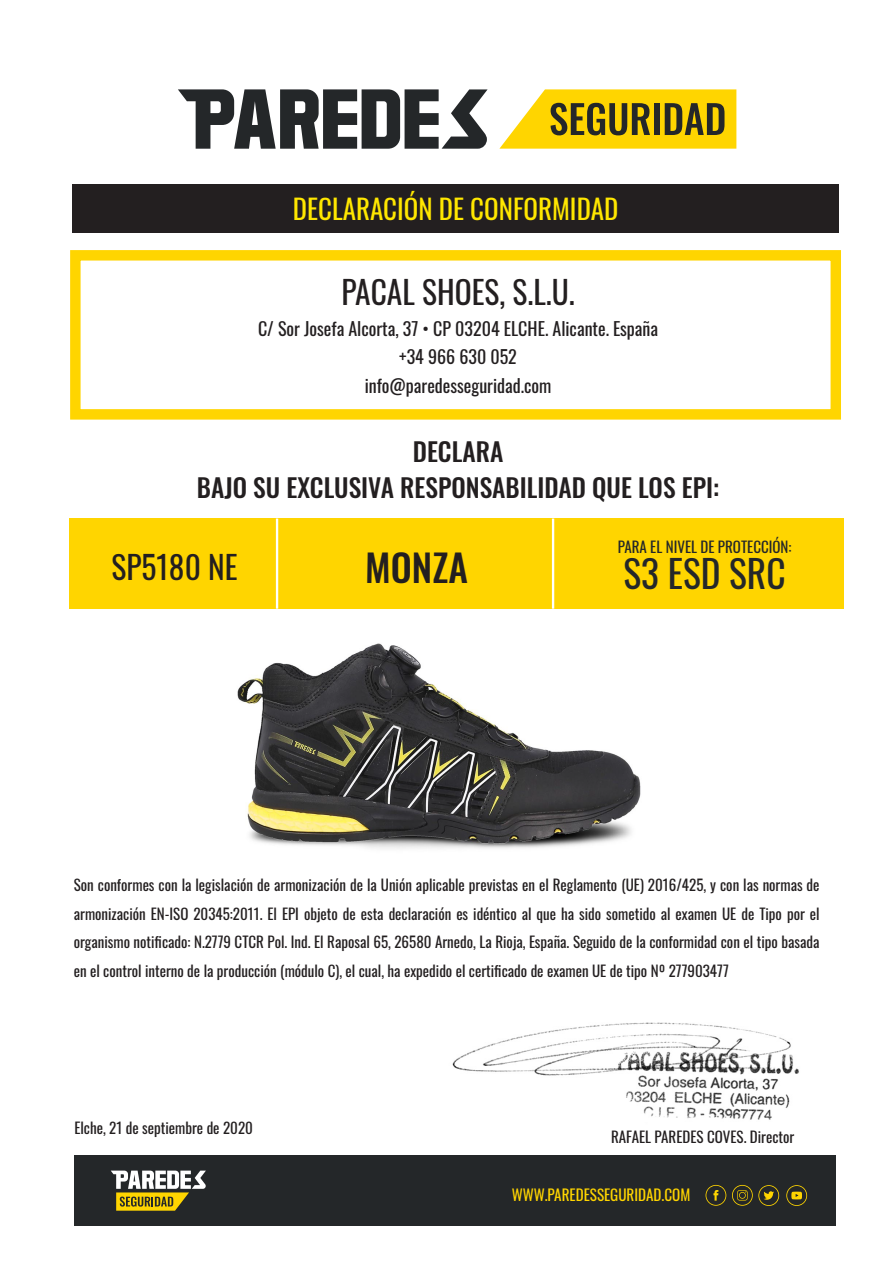
<style>
.page{position:relative;width:893px;height:1263px;background:#fff}
.page>*{position:absolute;margin:0;border:0;box-sizing:border-box;transform-origin:0 0}
.t1{font:37.5px "Oswald";color:#242729}
.t2{font:500 37.5px "Oswald";color:#231f20}
.t3{font:31.5px "Oswald";color:#231f20}
.t4{font:27px "Oswald";color:#ffe700}
.t5{font:500 25.5px/36px "Oswald";color:#231f20;text-align:center}
.t6{font:18px/28.5px "Oswald";color:#231f20;text-align:center}
.t7{font:15.15px "Oswald";color:#ffd500}
.t8{font:15px/28.5px "Oswald";color:#231f20;text-align:justify}
.t9{font:15px "Oswald";color:#242729}
</style>
<div class="page">
<img style="left:452px;top:1022px;width:347px;height:98px">
<div style="left:74px;top:1155px;width:762px;height:70px;background:#242729"></div>
<svg style="left:786px;top:1185px;width:21px;height:21px"></svg>
<svg style="left:705px;top:1185px;width:21px;height:21px"></svg>
<svg style="left:732px;top:1185px;width:47px;height:21px"></svg>
<div style="left:70px;top:250px;width:771px;height:170px;border:10px solid #ffd500"></div>
<div style="left:72px;top:185px;width:766px;height:48px;background:#231f20"></div>
<div style="left:69px;top:518px;width:774px;height:91px;background:#ffd500"></div>
<hr style="left:276px;top:518px;width:2px;height:91px;background:#fff">
<hr style="left:552px;top:518px;width:2px;height:91px;background:#fff">
<svg style="left:178px;top:89px;width:310px;height:60px"></svg>
<svg style="left:499px;top:89px;width:237px;height:60px;background:#d0b525"></svg>
<svg style="left:111px;top:1170px;width:95px;height:41px"></svg>
<img style="left:237px;top:643px;width:404px;height:206px">
<h3 class="t4" style="left:293px;top:185px;width:327px">DECLARACIÓN DE CONFORMIDAD</h3>
<h2 class="t3" style="left:341px;top:264px;width:235px">PACAL SHOES, S.L.U.</h2>
<p class="t6" style="left:258px;top:312px;width:402px">C/ Sor Josefa Alcorta, 37 • CP 03204 ELCHE. Alicante. España +34 966 630 052<br>info@paredesseguridad.com</p>
<h3 class="t5" style="left:197px;top:435px;width:524px">DECLARA<br>BAJO SU EXCLUSIVA RESPONSABILIDAD QUE LOS EPI:</h3>
<h2 class="t3" style="left:111px;top:539px;width:128px">SP5180 NE</h2>
<h1 class="t2" style="left:365px;top:548px;width:104px">MONZA</h1>
<p class="t9" style="left:618px;top:533px;width:175px">PARA EL NIVEL DE PROTECCIÓN:</p>
<h1 class="t1" style="left:624px;top:540px;width:164px">S3 ESD SRC</h1>
<p class="t8" style="left:74px;top:869px;width:747px">Son conformes con la legislación de armonización de la Unión aplicable previstas en el Reglamento (UE) 2016/425, y con las normas de armonización EN-ISO 20345:2011. El EPI objeto de esta declaración es idéntico al que ha sido sometido al examen UE de Tipo por el organismo notificado: N.2779 CTCR Pol. Ind. El Raposal 65, 26580 Arnedo, La Rioja, España. Seguido de la conformidad con el tipo basada en el control interno de la producción (módulo C), el cual, ha expedido el certificado de examen UE de tipo Nº 277903477</p>
<p class="t8" style="left:74px;top:1112px;width:180px">Elche, 21 de septiembre de 2020</p>
<p class="t8" style="left:611px;top:1121px;width:185px">RAFAEL PAREDES COVES. Director</p>
<p class="t7" style="left:512px;top:1181px;width:180px">WWW.PAREDESSEGURIDAD.COM</p>
</div>
